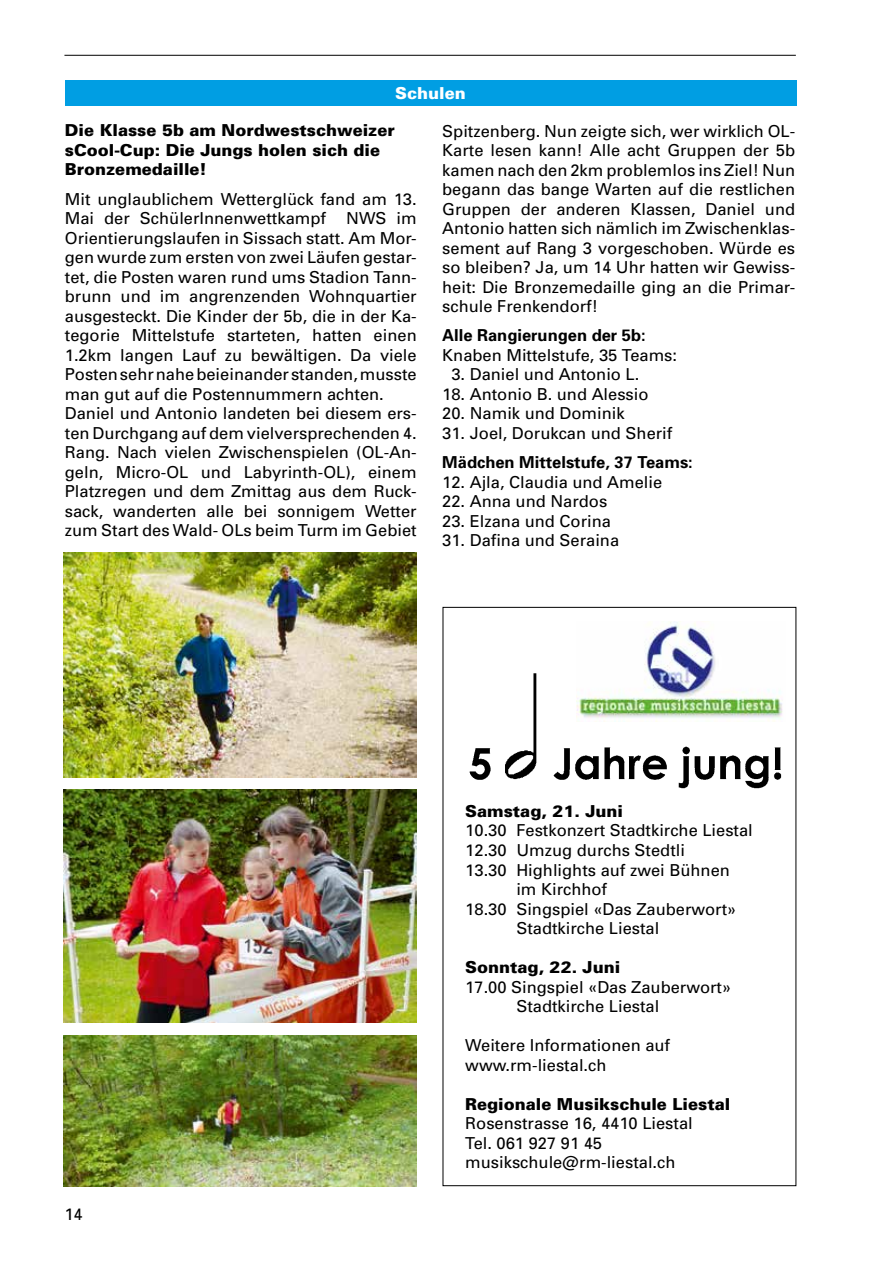
<style>
.page{position:relative;width:893px;height:1263px;background:#fff}
.page>*{position:absolute;margin:0;border:0;box-sizing:border-box;transform-origin:0 0}
.t1{font:16.5px/19.5px "Univers";color:#000}
.t2{font:900 16.5px/19.5px "Univers";color:#000}
.t3{font:700 16.5px "Univers";color:#000}
.t4{font:900 16.5px "Univers";color:#fff}
</style>
<div class="page">
<hr style="left:64px;top:55px;width:732px;height:1px;background:#000">
<div style="left:65px;top:81px;width:731px;height:25px;background:#009ee3"></div>
<img style="left:644px;top:621px;width:71px;height:50px">
<img style="left:469px;top:671px;width:314px;height:118px">
<img style="left:64px;top:789px;width:353px;height:234px">
<img style="left:64px;top:1035px;width:353px;height:151px">
<img style="left:64px;top:553px;width:353px;height:224px">
<p class="t4" style="left:395px;top:83px;width:72px">Schulen</p>
<p class="t2" style="left:65px;top:120px;width:331px">Die Klasse 5b am Nordwestschweizer sCool-Cup: Die Jungs holen sich die<br>Bronzemedaille!</p>
<p class="t1" style="left:65px;top:189px;width:353px">Mit unglaublichem Wetterglück fand am 13.<br>Mai der SchülerInnenwettkampf NWS im Orientierungslaufen in Sissach statt. Am Mor&shy;gen wurde zum ersten von zwei Läufen gestar&shy;tet, die Posten waren rund ums Stadion Tann&shy;brunn und im angrenzenden Wohnquartier ausgesteckt. Die Kinder der 5b, die in der Ka&shy;tegorie Mittelstufe starteten, hatten einen 1.2km langen Lauf zu bewältigen. Da viele Posten sehr nahe beieinander standen, musste man gut auf die Postennummern achten.<br>Daniel und Antonio landeten bei diesem ers&shy;ten Durchgang auf dem vielversprechenden 4.<br>Rang. Nach vielen Zwischenspielen (OL-An&shy;geln, Micro-OL und Labyrinth-OL), einem Platzregen und dem Zmittag aus dem Ruck&shy;sack, wanderten alle bei sonnigem Wetter zum Start des Wald- OLs beim Turm im Gebiet</p>
<p class="t1" style="left:442px;top:121px;width:354px;text-align:justify">Spitzenberg. Nun zeigte sich, wer wirklich OL-Karte lesen kann! Alle acht Gruppen der 5b kamen nach den 2km problemlos ins Ziel! Nun begann das bange Warten auf die restlichen Gruppen der anderen Klassen, Daniel und Antonio hatten sich nämlich im Zwischenklas&shy;sement auf Rang 3 vorgeschoben. Würde es so bleiben? Ja, um 14 Uhr hatten wir Gewiss&shy;heit: Die Bronzemedaille ging an die Primar&shy;schule Frenkendorf!</p>
<p class="t3" style="left:442px;top:325px;width:205px">Alle Rangierungen der 5b:</p>
<p class="t1" style="left:442px;top:345px;width:236px">Knaben Mittelstufe, 35 Teams:</p>
<p class="t1" style="left:451px;top:365px;width:189px">3. Daniel und Antonio L.</p>
<p class="t1" style="left:442px;top:384px;width:208px">18. Antonio B. und Alessio</p>
<p class="t1" style="left:442px;top:404px;width:184px">20. Namik und Dominik</p>
<p class="t1" style="left:442px;top:423px;width:232px">31. Joel, Dorukcan und Sherif</p>
<p class="t3" style="left:442px;top:452px;width:252px">Mädchen Mittelstufe, 37 Teams:</p>
<p class="t1" style="left:442px;top:472px;width:222px">12. Ajla, Claudia und Amelie</p>
<p class="t1" style="left:442px;top:491px;width:167px">22. Anna und Nardos</p>
<p class="t1" style="left:442px;top:511px;width:170px">23. Elzana und Corina</p>
<p class="t1" style="left:442px;top:530px;width:178px">31. Dafina und Seraina</p>
<p class="t1" style="left:64px;top:1204px;width:20px">14</p>
<p class="t2" style="left:465px;top:801px;width:159px">Samstag, 21. Juni</p>
<p class="t1" style="left:465px;top:821px;width:289px">10.30 Festkonzert Stadtkirche Liestal</p>
<p class="t1" style="left:465px;top:840px;width:221px">12.30 Umzug durchs Stedtli</p>
<p class="t1" style="left:465px;top:860px;width:266px">13.30 Highlights auf zwei Bühnen</p>
<p class="t1" style="left:516px;top:879px;width:92px">im Kirchhof</p>
<p class="t1" style="left:465px;top:899px;width:273px">18.30 Singspiel «Das Zauberwort»</p>
<p class="t1" style="left:516px;top:918px;width:145px">Stadtkirche Liestal</p>
<p class="t2" style="left:465px;top:957px;width:156px">Sonntag, 22. Juni</p>
<p class="t1" style="left:516px;top:977px;width:216px;text-indent:-51px">17.00 Singspiel «Das Zauberwort»<br>Stadtkirche Liestal</p>
<p class="t1" style="left:465px;top:1035px;width:206px">Weitere Informationen auf www.rm-liestal.ch</p>
<p class="t2" style="left:465px;top:1093px;width:266px">Regionale Musikschule Liestal</p>
<p class="t1" style="left:465px;top:1113px;width:229px">Rosenstrasse 16, 4410 Liestal<br>Tel. 061 927 91 45 musikschule@rm-liestal.ch</p>
</div>
